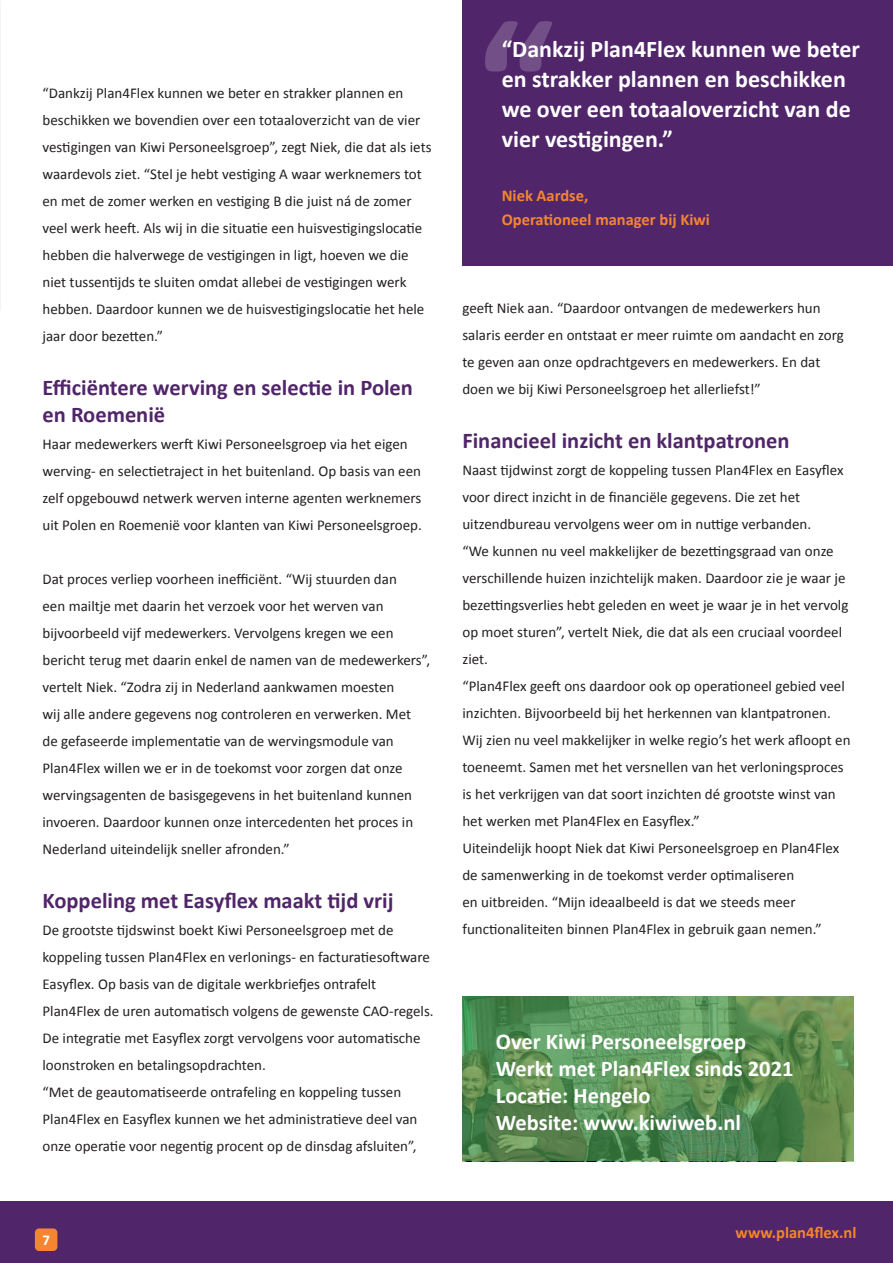
<style>
.page{position:relative;width:893px;height:1263px;background:#fff}
.page>*{position:absolute;margin:0;border:0;box-sizing:border-box;transform-origin:0 0}
.t1{font:700 180px "Calibri";color:#fff}
.t2{font:700 24px/30px "Calibri";color:#fff}
.t3{font:700 22.5px/27px "Calibri";color:#502569}
.t4{font:700 22.5px/27px "Calibri";color:#fff}
.t5{font:700 16.5px/24px "Calibri";color:#f58531}
.t6{font:700 16.5px "Calibri";color:#f58529}
.t7{font:15px/27px "Calibri";color:#231f20}
.t8{font:700 15px "Calibri";color:#fff}
</style>
<div class="page">
<div style="left:0;top:1201px;width:893px;height:62px;background:#502569"></div>
<hr style="left:0;top:0;width:1px;height:310px;background:#357137">
<div style="left:462px;top:0;width:431px;height:265px;background:#502569"></div>
<div style="left:35px;top:1228px;width:22px;height:23px;background:#f58531;border-radius:4px"></div>
<svg style="left:462px;top:997px;width:392px;height:164px;background:#5a8e54"></svg>
<p class="t7" style="left:43px;top:79px;width:391px">“Dankzij Plan4Flex kunnen we beter en strakker plannen en beschikken we bovendien over een totaaloverzicht van de vier vestigingen van Kiwi Personeelsgroep”, zegt Niek, die dat als iets waardevols ziet. “Stel je hebt vestiging A waar werknemers tot en met de zomer werken en vestiging B die juist ná de zomer veel werk heeft. Als wij in die situatie een huisvestigingslocatie hebben die halverwege de vestigingen in ligt, hoeven we die niet tussentijds te sluiten omdat allebei de vestigingen werk hebben. Daardoor kunnen we de huisvestigingslocatie het hele jaar door bezetten.”</p>
<h3 class="t3" style="left:43px;top:373px;width:372px">Efficiëntere werving en selectie in Polen en Roemenië</h3>
<p class="t7" style="left:43px;top:430px;width:381px">Haar medewerkers werft Kiwi Personeelsgroep via het eigen werving- en selectietraject in het buitenland. Op basis van een zelf opgebouwd netwerk werven interne agenten werknemers uit Polen en Roemenië voor klanten van Kiwi Personeelsgroep.</p>
<p class="t7" style="left:43px;top:565px;width:389px">Dat proces verliep voorheen inefficiënt. “Wij stuurden dan<br>een mailtje met daarin het verzoek voor het werven van bijvoorbeeld vijf medewerkers. Vervolgens kregen we een bericht terug met daarin enkel de namen van de medewerkers”, vertelt Niek. “Zodra zij in Nederland aankwamen moesten<br>wij alle andere gegevens nog controleren en verwerken. Met<br>de gefaseerde implementatie van de wervingsmodule van Plan4Flex willen we er in de toekomst voor zorgen dat onze wervingsagenten de basisgegevens in het buitenland kunnen invoeren. Daardoor kunnen onze intercedenten het proces in Nederland uiteindelijk sneller afronden.”</p>
<h3 class="t3" style="left:43px;top:886px;width:352px">Koppeling met Easyflex maakt tijd vrij</h3>
<p class="t7" style="left:43px;top:916px;width:393px">De grootste tijdswinst boekt Kiwi Personeelsgroep met de koppeling tussen Plan4Flex en verlonings- en facturatiesoftware Easyflex. Op basis van de digitale werkbriefjes ontrafelt Plan4Flex de uren automatisch volgens de gewenste CAO-regels.<br>De integratie met Easyflex zorgt vervolgens voor automatische loonstroken en betalingsopdrachten.<br>“Met de geautomatiseerde ontrafeling en koppeling tussen Plan4Flex en Easyflex kunnen we het administratieve deel van onze operatie voor negentig procent op de dinsdag afsluiten”,</p>
<p class="t8" style="left:42px;top:1229px;width:9px">7</p>
<h1 class="t1" style="left:476px;top:-43px;width:80px">“</h1>
<h2 class="t2" style="left:502px;top:33px;width:360px">“Dankzij Plan4Flex kunnen we beter en strakker plannen en beschikken we over een totaaloverzicht van de vier vestigingen.”</h2>
<p class="t5" style="left:502px;top:183px;width:209px">Niek Aardse,<br>Operationeel manager bij Kiwi</p>
<p class="t7" style="left:462px;top:294px;width:383px">geeft Niek aan. “Daardoor ontvangen de medewerkers hun salaris eerder en ontstaat er meer ruimte om aandacht en zorg te geven aan onze opdrachtgevers en medewerkers. En dat doen we bij Kiwi Personeelsgroep het allerliefst!”</p>
<h3 class="t3" style="left:462px;top:426px;width:329px">Financieel inzicht en klantpatronen</h3>
<p class="t7" style="left:462px;top:456px;width:390px">Naast tijdwinst zorgt de koppeling tussen Plan4Flex en Easyflex voor direct inzicht in de financiële gegevens. Die zet het uitzendbureau vervolgens weer om in nuttige verbanden.<br>“We kunnen nu veel makkelijker de bezettingsgraad van onze verschillende huizen inzichtelijk maken. Daardoor zie je waar je bezettingsverlies hebt geleden en weet je waar je in het vervolg op moet sturen”, vertelt Niek, die dat als een cruciaal voordeel ziet.<br>“Plan4Flex geeft ons daardoor ook op operationeel gebied veel inzichten. Bijvoorbeeld bij het herkennen van klantpatronen.<br>Wij zien nu veel makkelijker in welke regio’s het werk afloopt en toeneemt. Samen met het versnellen van het verloningsproces is het verkrijgen van dat soort inzichten dé grootste winst van het werken met Plan4Flex en Easyflex.”<br>Uiteindelijk hoopt Niek dat Kiwi Personeelsgroep en Plan4Flex de samenwerking in de toekomst verder optimaliseren<br>en uitbreiden. “Mijn ideaalbeeld is dat we steeds meer functionaliteiten binnen Plan4Flex in gebruik gaan nemen.”</p>
<h3 class="t4" style="left:496px;top:1027px;width:299px">Over Kiwi Personeelsgroep<br>Werkt met Plan4Flex sinds 2021<br>Locatie: Hengelo<br>Website: www.kiwiweb.nl</h3>
<p class="t6" style="left:736px;top:1221px;width:122px">www.plan4flex.nl</p>
</div>
